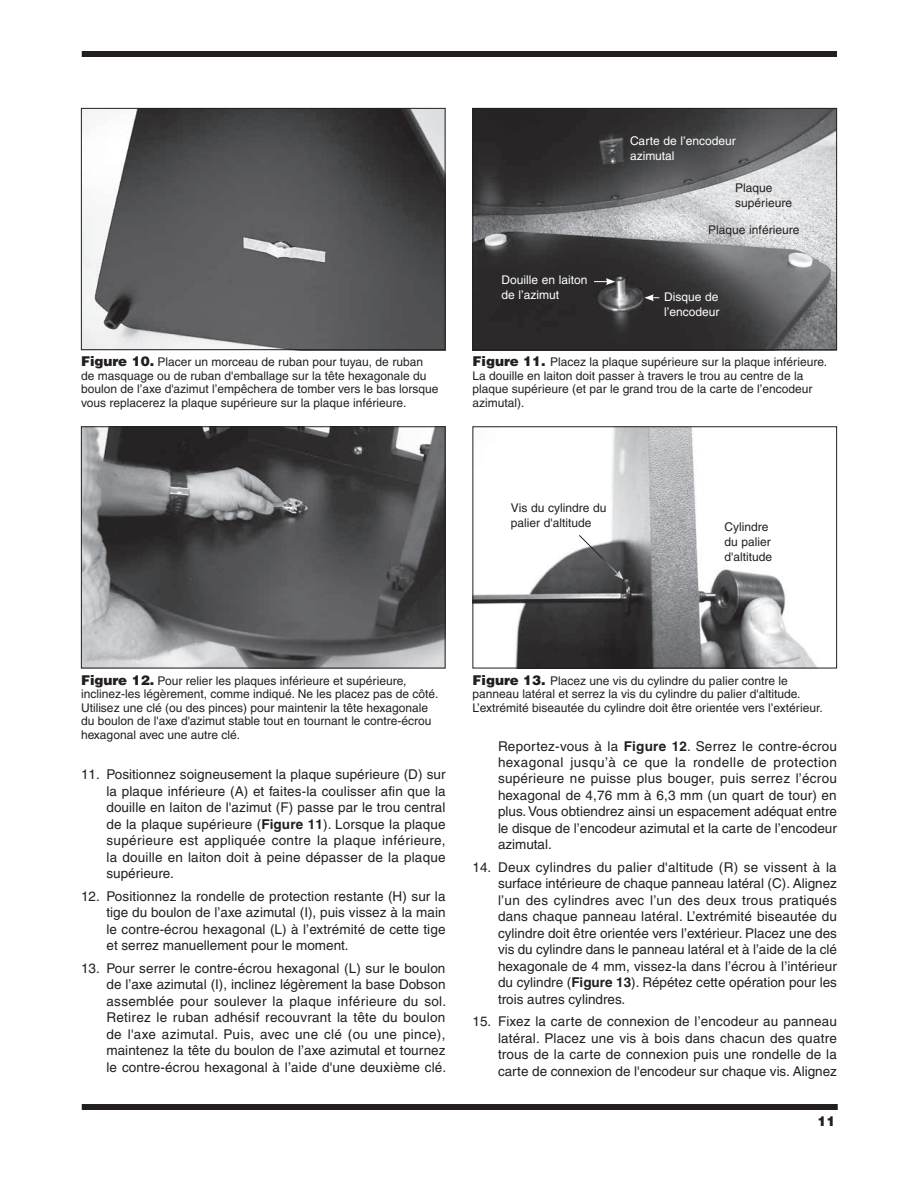
<style>
.page{position:relative;width:918px;height:1188px;background:#fff}
.page>*{position:absolute;margin:0;border:0;box-sizing:border-box;transform-origin:0 0}
.t1{font:13.5px/16.5px "Helvetica";color:#231f20;text-align:justify}
.t2{font:900 13.5px "Helvetica";color:#231f20}
.t3{font:12px/13.5px "Helvetica";color:#231f20}
.t4{font:12px/15px "Helvetica";color:#fff}
.s1{font-weight:900;font-size:13.5px}
.s2{font-weight:700}
</style>
<div class="page">
<div style="left:82px;top:51px;width:755px;height:6px;background:#231f20"></div>
<div style="left:82px;top:1104px;width:756px;height:6px;background:#231f20"></div>
<img style="left:83px;top:110px;width:361px;height:238px">
<div style="left:81px;top:108px;width:365px;height:242px;border:1px solid #231f20"></div>
<img style="left:83px;top:428px;width:361px;height:238px">
<div style="left:81px;top:426px;width:365px;height:242px;border:1px solid #231f20"></div>
<img style="left:474px;top:110px;width:361px;height:238px">
<div style="left:472px;top:108px;width:365px;height:242px;border:1px solid #231f20"></div>
<svg style="left:594px;top:278px;width:21px;height:7px"></svg>
<svg style="left:644px;top:294px;width:15px;height:7px"></svg>
<img style="left:474px;top:428px;width:342px;height:238px">
<div style="left:472px;top:426px;width:365px;height:242px;border:1px solid #231f20"></div>
<svg style="left:578px;top:534px;width:45px;height:45px"></svg>
<p class="t4" style="left:630px;top:134px;width:107px">Carte de l’encodeur azimutal</p>
<p class="t3" style="left:735px;top:180px;width:58px;line-height:15px">Plaque supérieure</p>
<p class="t3" style="left:81px;top:355px;width:359px"><span class="s1">Figure 10.</span> Placer un morceau de ruban pour tuyau, de ruban de masquage ou de ruban d'emballage sur la tête hexagonale du boulon de l’axe d'azimut l’empêchera de tomber vers le bas lorsque vous replacerez la plaque supérieure sur la plaque inférieure.</p>
<p class="t4" style="left:502px;top:272px;width:88px">Douille en laiton de l’azimut</p>
<p class="t3" style="left:708px;top:223px;width:93px">Plaque inférieure</p>
<p class="t4" style="left:664px;top:289px;width:57px">Disque de l’encodeur</p>
<p class="t3" style="left:472px;top:355px;width:356px"><span class="s1">Figure 11.</span> Placez la plaque supérieure sur la plaque inférieure.<br>La douille en laiton doit passer à travers le trou au centre de la plaque supérieure (et par le grand trou de la carte de l’encodeur azimutal).</p>
<p class="t3" style="left:511px;top:500px;width:97px;line-height:15px">Vis du cylindre du palier d'altitude</p>
<p class="t3" style="left:724px;top:519px;width:49px;line-height:15px">Cylindre du palier d'altitude</p>
<p class="t3" style="left:81px;top:674px;width:359px"><span class="s1">Figure 12.</span> Pour relier les plaques inférieure et supérieure, inclinez-les légèrement, comme indiqué. Ne les placez pas de côté.<br>Utilisez une clé (ou des pinces) pour maintenir la tête hexagonale du boulon de l'axe d'azimut stable tout en tournant le contre-écrou hexagonal avec une autre clé.</p>
<p class="t3" style="left:472px;top:674px;width:352px"><span class="s1">Figure 13.</span> Placez une vis du cylindre du palier contre le panneau latéral et serrez la vis du cylindre du palier d'altitude.<br>L’extrémité biseautée du cylindre doit être orientée vers l’extérieur.</p>
<p class="t1" style="left:498px;top:737px;width:341px">Reportez-vous à la <span class="s2">Figure 12</span>. Serrez le contre-écrou hexagonal jusqu’à ce que la rondelle de protection supérieure ne puisse plus bouger, puis serrez l’écrou hexagonal de 4,76 mm à 6,3 mm (un quart de tour) en plus. Vous obtiendrez ainsi un espacement adéquat entre le disque de l’encodeur azimutal et la carte de l’encodeur azimutal.</p>
<p class="t1" style="left:498px;top:859px;width:341px;text-indent:-26px">14. Deux cylindres du palier d'altitude (R) se vissent à la surface intérieure de chaque panneau latéral (C). Alignez l’un des cylindres avec l’un des deux trous pratiqués dans chaque panneau latéral. L’extrémité biseautée du cylindre doit être orientée vers l’extérieur. Placez une des vis du cylindre dans le panneau latéral et à l’aide de la clé hexagonale de 4 mm, vissez-la dans l’écrou à l’intérieur du cylindre (<span class="s2">Figure 13</span>). Répétez cette opération pour les trois autres cylindres.</p>
<p class="t1" style="left:498px;top:1013px;width:341px;text-indent:-26px">15. Fixez la carte de connexion de l’encodeur au panneau latéral. Placez une vis à bois dans chacun des quatre trous de la carte de connexion puis une rondelle de la carte de connexion de l'encodeur sur chaque vis. Alignez</p>
<p class="t1" style="left:107px;top:766px;width:341px;text-indent:-26px">11. Positionnez soigneusement la plaque supérieure (D) sur la plaque inférieure (A) et faites-la coulisser afin que la douille en laiton de l'azimut (F) passe par le trou central de la plaque supérieure (<span class="s2">Figure 11</span>). Lorsque la plaque supérieure est appliquée contre la plaque inférieure, la douille en laiton doit à peine dépasser de la plaque supérieure.</p>
<p class="t1" style="left:107px;top:888px;width:341px;text-indent:-26px">12. Positionnez la rondelle de protection restante (H) sur la tige du boulon de l’axe azimutal (I), puis vissez à la main le contre-écrou hexagonal (L) à l’extrémité de cette tige et serrez manuellement pour le moment.</p>
<p class="t1" style="left:107px;top:960px;width:341px;text-indent:-26px">13. Pour serrer le contre-écrou hexagonal (L) sur le boulon de l’axe azimutal (I), inclinez légèrement la base Dobson assemblée pour soulever la plaque inférieure du sol.<br>Retirez le ruban adhésif recouvrant la tête du boulon de l'axe azimutal. Puis, avec une clé (ou une pince), maintenez la tête du boulon de l’axe azimutal et tournez le contre-écrou hexagonal à l’aide d'une deuxième clé.</p>
<p class="t2" style="left:817px;top:1113px;width:20px">11</p>
</div>
